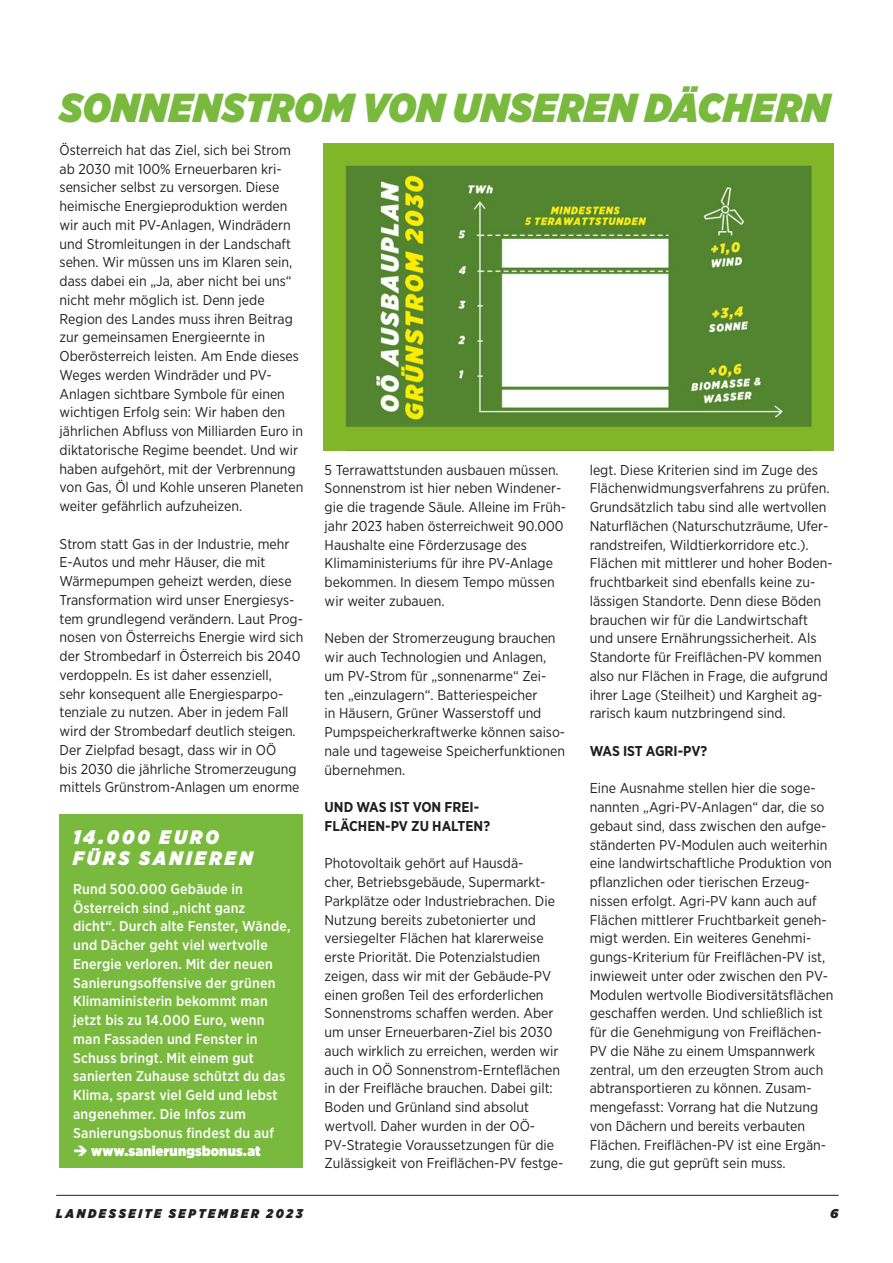
<style>
.page{position:relative;width:893px;height:1263px;background:#fff}
.page>*{position:absolute;margin:0;border:0;box-sizing:border-box;transform-origin:0 0}
.gz_titel_green{font:italic 900 40.5px "Gotham Narrow";letter-spacing:.02em;color:#79ba3e}
.gz_kurzkasten_funkti{font:italic 900 19.5px "Gotham Narrow";letter-spacing:.16em;color:#fff}
.gz_text_n{font:14.25px/18.8px "Gotham Narrow";color:#231f20}
.gz_kurzkasten_text_z{font:500 14.25px/18.8px "Gotham Narrow";letter-spacing:.015em;color:#fff}
.gz_text_n-2{font:700 14.25px/18.8px "Gotham Narrow";color:#231f20}
.gz_kurzkasten_text_z-2{font:900 14.25px "Gotham Narrow";letter-spacing:.015em;color:#fff}
.t1{font:italic 900 12.75px "Gotham Narrow";letter-spacing:.205em;color:#231f20}
.t2{font:italic 900 12.75px "Gotham";color:#231f20}
</style>
<div class="page">
<hr style="left:56px;top:1195px;width:783px;height:1px;background:#231f20">
<div style="left:60px;top:815px;width:243px;height:353px;background:#79ba3e"></div>
<img style="left:324px;top:143px;width:509px;height:307px">
<p class="gz_titel_green" style="left:60px;top:80px;width:772px">SONNENSTROM VON UNSEREN DÄCHERN</p>
<p class="gz_text_n" style="left:60px;top:140px;width:245px">Österreich hat das Ziel, sich bei Strom ab 2030 mit 100% Erneuerbaren kri&shy;sensicher selbst zu versorgen. Diese heimische Energieproduktion werden wir auch mit PV-Anlagen, Windrädern und Stromleitungen in der Landschaft sehen. Wir müssen uns im Klaren sein, dass dabei ein „Ja, aber nicht bei uns“ nicht mehr möglich ist. Denn jede Region des Landes muss ihren Beitrag zur gemeinsamen Energieernte in Oberösterreich leisten. Am Ende dieses Weges werden Windräder und PV-Anlagen sichtbare Symbole für einen wichtigen Erfolg sein: Wir haben den jährlichen Abfluss von Milliarden Euro in diktatorische Regime beendet. Und wir haben aufgehört, mit der Verbrennung von Gas, Öl und Kohle unseren Planeten weiter gefährlich aufzuheizen.</p>
<p class="gz_text_n" style="left:60px;top:534px;width:245px">Strom statt Gas in der Industrie, mehr E-Autos und mehr Häuser, die mit Wärmepumpen geheizt werden, diese Transformation wird unser Energiesys&shy;tem grundlegend verändern. Laut Prog&shy;nosen von Österreichs Energie wird sich der Strombedarf in Österreich bis 2040 verdoppeln. Es ist daher essenziell,<br>sehr konsequent alle Energiesparpo&shy;tenziale zu nutzen. Aber in jedem Fall wird der Strombedarf deutlich steigen.<br>Der Zielpfad besagt, dass wir in OÖ<br>bis 2030 die jährliche Stromerzeugung mittels Grünstrom-Anlagen um enorme</p>
<p class="gz_text_n" style="left:325px;top:460px;width:243px">5 Terrawattstunden ausbauen müssen.<br>Sonnenstrom ist hier neben Windener&shy;gie die tragende Säule. Alleine im Früh&shy;jahr 2023 haben österreichweit 90.000<br>Haushalte eine Förderzusage des Klimaministeriums für ihre PV-Anlage bekommen. In diesem Tempo müssen wir weiter zubauen.</p>
<p class="gz_text_n" style="left:325px;top:629px;width:242px">Neben der Stromerzeugung brauchen wir auch Technologien und Anlagen, um PV-Strom für „sonnenarme“ Zei&shy;ten „einzulagern“. Batteriespeicher<br>in Häusern, Grüner Wasserstoff und Pumpspeicherkraftwerke können saiso&shy;nale und tageweise Speicherfunktionen übernehmen.</p>
<p class="gz_text_n-2" style="left:325px;top:798px;width:167px">UND WAS IST VON FREI-<br>FLÄCHEN-PV ZU HALTEN?</p>
<p class="gz_text_n" style="left:325px;top:854px;width:240px">Photovoltaik gehört auf Hausdä-<br>cher, Betriebsgebäude, Supermarkt-Parkplätze oder Industriebrachen. Die Nutzung bereits zubetonierter und versiegelter Flächen hat klarerweise erste Priorität. Die Potenzialstudien zeigen, dass wir mit der Gebäude-PV einen großen Teil des erforderlichen Sonnenstroms schaffen werden. Aber um unser Erneuerbaren-Ziel bis 2030 auch wirklich zu erreichen, werden wir auch in OÖ Sonnenstrom-Ernteflächen in der Freifläche brauchen. Dabei gilt:<br>Boden und Grünland sind absolut wertvoll. Daher wurden in der OÖ-PV-Strategie Voraussetzungen für die Zulässigkeit von Freiflächen-PV festge-</p>
<p class="gz_text_n" style="left:590px;top:460px;width:244px">legt. Diese Kriterien sind im Zuge des Flächenwidmungsverfahrens zu prüfen.<br>Grundsätzlich tabu sind alle wertvollen Naturflächen (Naturschutzräume, Ufer&shy;randstreifen, Wildtierkorridore etc.).<br>Flächen mit mittlerer und hoher Boden&shy;fruchtbarkeit sind ebenfalls keine zu&shy;lässigen Standorte. Denn diese Böden brauchen wir für die Landwirtschaft und unsere Ernährungssicherheit. Als Standorte für Freiflächen-PV kommen also nur Flächen in Frage, die aufgrund ihrer Lage (Steilheit) und Kargheit ag&shy;rarisch kaum nutzbringend sind.</p>
<p class="gz_text_n-2" style="left:590px;top:741px;width:119px">WAS IST AGRI-PV?</p>
<p class="gz_text_n" style="left:590px;top:779px;width:245px">Eine Ausnahme stellen hier die soge&shy;nannten „Agri-PV-Anlagen“ dar, die so gebaut sind, dass zwischen den aufge&shy;ständerten PV-Modulen auch weiterhin eine landwirtschaftliche Produktion von pflanzlichen oder tierischen Erzeug&shy;nissen erfolgt. Agri-PV kann auch auf Flächen mittlerer Fruchtbarkeit geneh&shy;migt werden. Ein weiteres Genehmi&shy;gungs-Kriterium für Freiflächen-PV ist, inwieweit unter oder zwischen den PV-Modulen wertvolle Biodiversitätsflächen geschaffen werden. Und schließlich ist für die Genehmigung von Freiflächen-PV die Nähe zu einem Umspannwerk zentral, um den erzeugten Strom auch abtransportieren zu können. Zusam&shy;mengefasst: Vorrang hat die Nutzung von Dächern und bereits verbauten Flächen. Freiflächen-PV ist eine Ergän&shy;zung, die gut geprüft sein muss.</p>
<p class="gz_kurzkasten_funkti" style="left:73px;top:824px;width:147px">14.000 EURO</p>
<p class="gz_kurzkasten_funkti" style="left:73px;top:845px;width:181px">FÜRS SANIEREN</p>
<p class="gz_kurzkasten_text_z" style="left:73px;top:879px;width:219px">Rund 500.000 Gebäude in<br>Österreich sind „nicht ganz dicht“. Durch alte Fenster, Wände, und Dächer geht viel wertvolle<br>Energie verloren. Mit der neuen<br>Sanierungsoffensive der grünen<br>Klimaministerin bekommt man jetzt bis zu 14.000 Euro, wenn man Fassaden und Fenster in<br>Schuss bringt. Mit einem gut sanierten Zuhause schützt du das<br>Klima, sparst viel Geld und lebst angenehmer. Die Infos zum<br>Sanierungsbonus findest du auf</p>
<p class="gz_kurzkasten_text_z-2" style="left:73px;top:1142px;width:189px">➔ www.sanierungsbonus.at</p>
<p class="t1" style="left:56px;top:1205px;width:248px">LANDESSEITE SEPTEMBER 2023</p>
<p class="t2" style="left:830px;top:1204px;width:10px">6</p>
</div>
